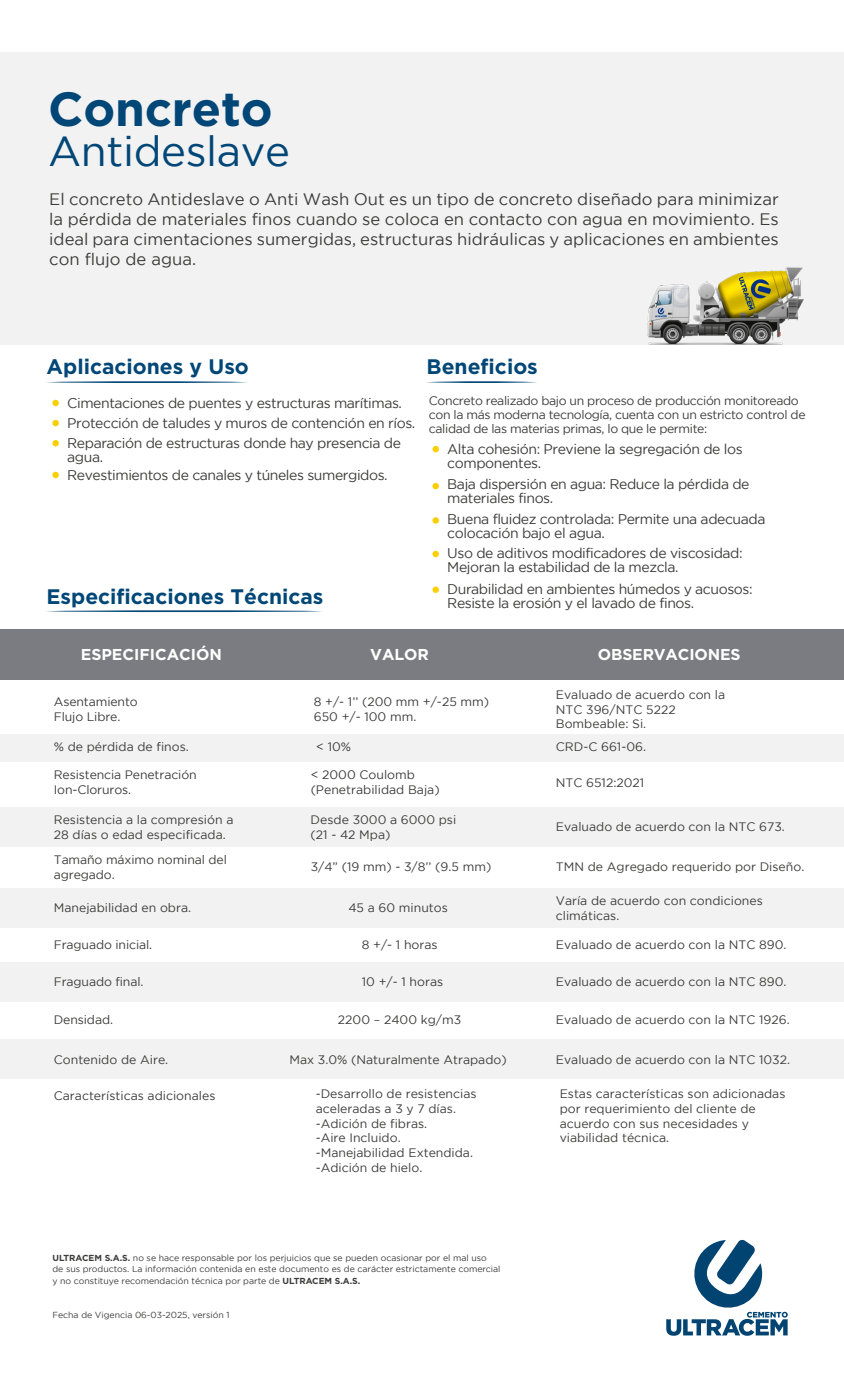
<style>
.page{position:relative;width:844px;height:1389px;background:#fff}
.page>*{position:absolute;margin:0;border:0;box-sizing:border-box;transform-origin:0 0}
.t1{font:700 47.95px "Gotham";letter-spacing:-.005em;color:#004677}
.t2{font:42px "Gotham";letter-spacing:-.01em;color:#004677}
.t3{font:700 21px "Gotham";color:#004777}
.t4{font:16.62px/19.9px "Gotham";color:#3c3c3b;text-align:justify}
.t5{font:700 15.75px "Gotham";color:#fff}
.t6{font:14px/14px "Gotham";letter-spacing:-.03em;color:#3c3c3b}
.t7{font:12.25px/14.7px "Gotham";color:#3c3c3b}
.t8{font:12.25px/14px "Gotham";letter-spacing:-.03em;color:#3c3c3b}
.t9{font:8.75px/11.4px "Gotham";color:#3c3c3b}
.s1{font-weight:700}
</style>
<div class="page">
<div style="left:0;top:52px;width:843px;height:293px;background:#f2f2f2"></div>
<svg style="left:666px;top:1239px;width:121px;height:97px"></svg>
<div style="left:52px;top:400px;width:7px;height:6px;background:#f9cf00;border-radius:50%"></div>
<div style="left:52px;top:420px;width:7px;height:6px;background:#f9cf00;border-radius:50%"></div>
<div style="left:52px;top:440px;width:7px;height:6px;background:#f9cf00;border-radius:50%"></div>
<div style="left:52px;top:472px;width:7px;height:6px;background:#f9cf00;border-radius:50%"></div>
<svg style="left:46px;top:381px;width:201px;height:2px"></svg>
<img style="left:647px;top:267px;width:157px;height:78px">
<div style="left:432px;top:446px;width:7px;height:6px;background:#f9cf00;border-radius:50%"></div>
<div style="left:432px;top:483px;width:7px;height:6px;background:#f9cf00;border-radius:50%"></div>
<div style="left:432px;top:517px;width:7px;height:7px;background:#f9cf00;border-radius:50%"></div>
<div style="left:432px;top:551px;width:7px;height:6px;background:#f9cf00;border-radius:50%"></div>
<div style="left:432px;top:587px;width:7px;height:6px;background:#f9cf00;border-radius:50%"></div>
<svg style="left:426px;top:381px;width:111px;height:2px"></svg>
<svg style="left:46px;top:610px;width:276px;height:2px"></svg>
<div style="left:0;top:735px;width:843px;height:27px;background:#f2f2f2"></div>
<div style="left:0;top:630px;width:843px;height:50px;background:#7a7c81"></div>
<div style="left:0;top:888px;width:843px;height:40px;background:#f2f2f2"></div>
<div style="left:0;top:962px;width:843px;height:39px;background:#f2f2f2"></div>
<div style="left:0;top:1040px;width:843px;height:39px;background:#f2f2f2"></div>
<div style="left:0;top:807px;width:843px;height:40px;background:#f2f2f2"></div>
<h1 class="t1" style="left:48px;top:82px;width:226px">Concreto</h1>
<h2 class="t2" style="left:48px;top:128px;width:243px">Antideslave</h2>
<p class="t4" style="left:49px;top:189px;width:731px">El concreto Antideslave o Anti Wash Out es un tipo de concreto diseñado para minimizar la pérdida de materiales finos cuando se coloca en contacto con agua en movimiento. Es ideal para cimentaciones sumergidas, estructuras hidráulicas y aplicaciones en ambientes con flujo de agua.</p>
<h3 class="t3" style="left:426px;top:354px;width:113px">Beneficios</h3>
<p class="t8" style="left:429px;top:393px;width:378px">Concreto realizado bajo un proceso de producción monitoreado con la más moderna tecnología, cuenta con un estricto control de calidad de las materias primas, lo que le permite:</p>
<h3 class="t3" style="left:47px;top:354px;width:204px">Aplicaciones y Uso</h3>
<p class="t6" style="left:67px;top:393px;width:349px;line-height:20.1px">Cimentaciones de puentes y estructuras marítimas.<br>Protección de taludes y muros de contención en ríos.<br>Reparación de estructuras donde hay presencia de</p>
<p class="t6" style="left:67px;top:448px;width:322px;line-height:17.7px">agua.<br>Revestimientos de canales y túneles sumergidos.</p>
<p class="t6" style="left:447px;top:442px;width:297px">Alta cohesión: Previene la segregación de los componentes.</p>
<p class="t6" style="left:447px;top:477px;width:304px">Baja dispersión en agua: Reduce la pérdida de materiales finos.</p>
<p class="t6" style="left:447px;top:512px;width:319px">Buena fluidez controlada: Permite una adecuada colocación bajo el agua.</p>
<p class="t6" style="left:447px;top:546px;width:297px">Uso de aditivos modificadores de viscosidad:<br>Mejoran la estabilidad de la mezcla.</p>
<p class="t6" style="left:447px;top:582px;width:307px">Durabilidad en ambientes húmedos y acuosos:<br>Resiste la erosión y el lavado de finos.</p>
<h3 class="t3" style="left:47px;top:584px;width:278px">Especificaciones Técnicas</h3>
<p class="t5" style="left:81px;top:646px;width:143px">ESPECIFICACIÓN</p>
<p class="t5" style="left:370px;top:645px;width:60px">VALOR</p>
<p class="t5" style="left:597px;top:645px;width:144px">OBSERVACIONES</p>
<p class="t7" style="left:54px;top:694px;width:85px">Asentamiento<br>Flujo Libre.</p>
<p class="t7" style="left:314px;top:694px;width:177px">8 +/- 1’’ (200 mm +/-25 mm)<br>650 +/- 100 mm.</p>
<p class="t7" style="left:316px;top:739px;width:36px">&lt; 10%</p>
<p class="t7" style="left:555px;top:687px;width:171px">Evaluado de acuerdo con la<br>NTC 396/NTC 5222<br>Bombeable: Si.</p>
<p class="t7" style="left:54px;top:739px;width:136px">% de pérdida de finos.</p>
<p class="t7" style="left:555px;top:739px;width:92px">CRD-C 661-06.</p>
<p class="t7" style="left:54px;top:767px;width:144px">Resistencia Penetración<br>Ion-Cloruros.</p>
<p class="t7" style="left:310px;top:767px;width:130px">&lt; 2000 Coulomb (Penetrabilidad Baja)</p>
<p class="t7" style="left:555px;top:775px;width:90px">NTC 6512:2021</p>
<p class="t7" style="left:54px;top:812px;width:181px">Resistencia a la compresión a<br>28 días o edad especificada.</p>
<p class="t7" style="left:310px;top:812px;width:147px">Desde 3000 a 6000 psi (21 - 42 Mpa)</p>
<p class="t7" style="left:555px;top:819px;width:230px">Evaluado de acuerdo con la NTC 673.</p>
<p class="t7" style="left:54px;top:852px;width:174px">Tamaño máximo nominal del agregado.</p>
<p class="t7" style="left:310px;top:859px;width:182px">3/4” (19 mm) - 3/8’’ (9.5 mm)</p>
<p class="t7" style="left:555px;top:859px;width:250px">TMN de Agregado requerido por Diseño.</p>
<p class="t7" style="left:348px;top:900px;width:101px">45 a 60 minutos</p>
<p class="t7" style="left:555px;top:893px;width:208px">Varía de acuerdo con condiciones climáticas.</p>
<p class="t7" style="left:54px;top:900px;width:139px">Manejabilidad en obra.</p>
<p class="t7" style="left:54px;top:938px;width:100px">Fraguado inicial.</p>
<p class="t7" style="left:362px;top:938px;width:77px">8 +/- 1 horas</p>
<p class="t7" style="left:362px;top:974px;width:83px">10 +/- 1 horas</p>
<p class="t7" style="left:555px;top:938px;width:232px">Evaluado de acuerdo con la NTC 890.</p>
<p class="t7" style="left:54px;top:974px;width:91px">Fraguado final.</p>
<p class="t7" style="left:555px;top:974px;width:232px">Evaluado de acuerdo con la NTC 890.</p>
<p class="t7" style="left:54px;top:1012px;width:61px">Densidad.</p>
<p class="t7" style="left:338px;top:1012px;width:125px">2200 – 2400 kg/m3</p>
<p class="t7" style="left:289px;top:1052px;width:219px">Max 3.0% (Naturalmente Atrapado)</p>
<p class="t7" style="left:555px;top:1012px;width:235px">Evaluado de acuerdo con la NTC 1926.</p>
<p class="t7" style="left:54px;top:1052px;width:116px">Contenido de Aire.</p>
<p class="t7" style="left:555px;top:1052px;width:236px">Evaluado de acuerdo con la NTC 1032.</p>
<p class="t7" style="left:54px;top:1088px;width:163px">Características adicionales</p>
<p class="t7" style="left:559px;top:1086px;width:227px">Estas características son adicionadas por requerimiento del cliente de acuerdo con sus necesidades y viabilidad técnica.</p>
<p class="t7" style="left:315px;top:1086px;width:162px">-Desarrollo de resistencias aceleradas a 3 y 7 días. -Adición de fibras.<br>-Aire Incluido. -Manejabilidad Extendida. -Adición de hielo.</p>
<p class="t9" style="left:52px;top:1252px;width:449px"><span class="s1">ULTRACEM S.A.S.</span> no se hace responsable por los perjuicios que se pueden ocasionar por el mal uso<br>de sus productos. La información contenida en este documento es de carácter estrictamente comercial y no constituye recomendación técnica por parte de <span class="s1">ULTRACEM S.A.S.</span></p>
<p class="t9" style="left:52px;top:1309px;width:178px">Fecha de Vigencia 06-03-2025, versión 1</p>
</div>
